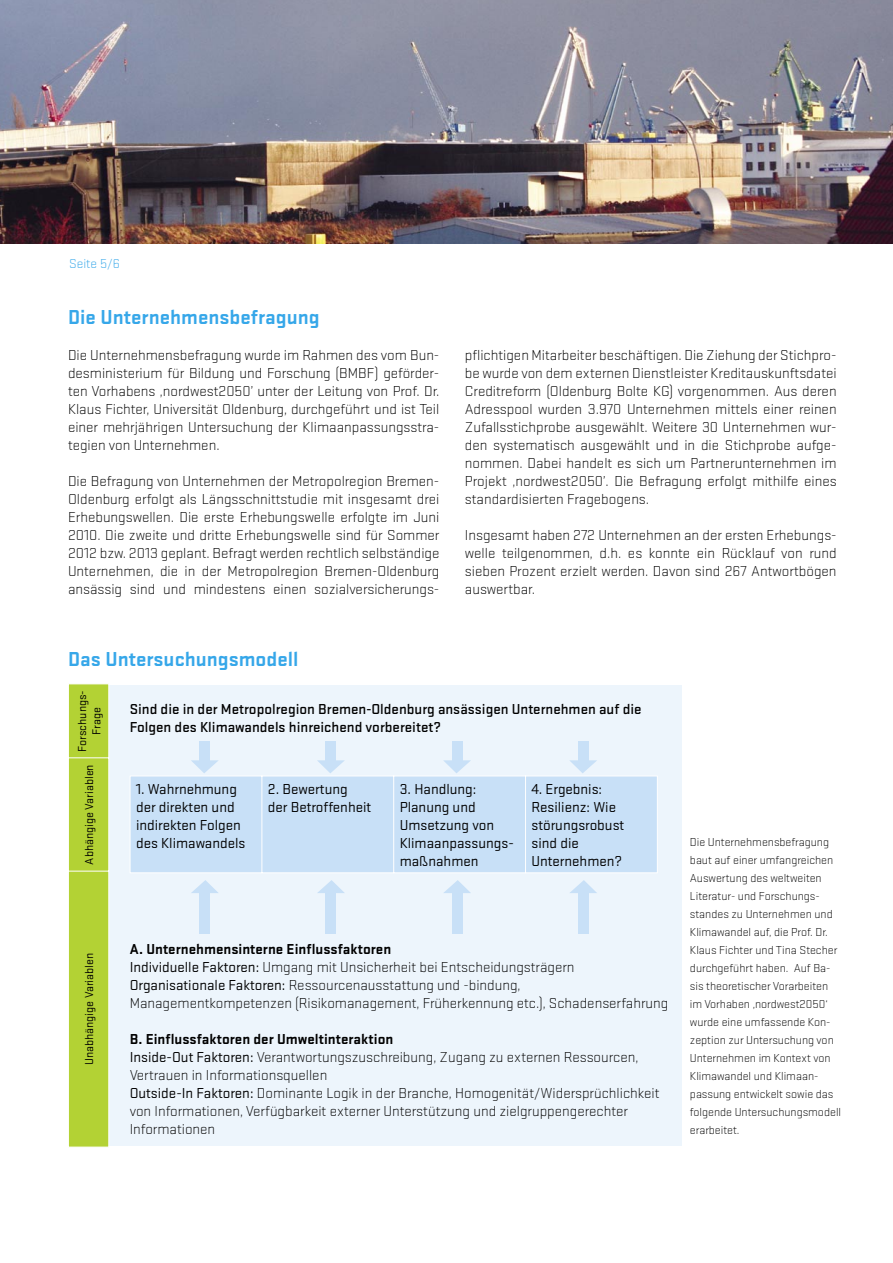
<style>
.page{position:relative;width:893px;height:1263px;background:#fff}
.page>*{position:absolute;margin:0;border:0;box-sizing:border-box;transform-origin:0 0}
.t1{font:700 21px "Stratum 1";color:#36a7e9}
.t2{font:300 15px/18px "Stratum 1";color:#000;text-align:justify}
.t3{font:15px/18px "Stratum 1";color:#000}
.t4{font:500 15px/18px "Stratum 1";color:#000}
.t5{font:300 13.5px "Stratum 1";color:#36a7e9}
.t6{font:300 12px/18px "Stratum 1";color:#000}
.t7{font:12px/14.4px "Stratum 1";color:#000;text-align:center}
.s1{font-weight:700}
.s2{font-weight:400}
</style>
<div class="page">
<img style="left:0;top:0;width:893px;height:243px">
<div style="left:106px;top:685px;width:575px;height:461px;background:#edf5fc"></div>
<svg style="left:317px;top:760px;width:28px;height:13px"></svg>
<div style="left:326px;top:741px;width:10px;height:20px;background:#c8e0f7"></div>
<svg style="left:317px;top:880px;width:28px;height:13px"></svg>
<div style="left:326px;top:892px;width:10px;height:42px;background:#c8e0f7"></div>
<svg style="left:444px;top:880px;width:27px;height:13px"></svg>
<div style="left:452px;top:892px;width:10px;height:42px;background:#c8e0f7"></div>
<svg style="left:570px;top:880px;width:27px;height:13px"></svg>
<div style="left:578px;top:892px;width:11px;height:42px;background:#c8e0f7"></div>
<svg style="left:191px;top:880px;width:27px;height:13px"></svg>
<div style="left:199px;top:892px;width:11px;height:42px;background:#c8e0f7"></div>
<svg style="left:191px;top:760px;width:27px;height:13px"></svg>
<div style="left:199px;top:741px;width:11px;height:20px;background:#c8e0f7"></div>
<svg style="left:570px;top:760px;width:27px;height:13px"></svg>
<div style="left:578px;top:741px;width:11px;height:20px;background:#c8e0f7"></div>
<svg style="left:443px;top:760px;width:28px;height:13px"></svg>
<div style="left:452px;top:741px;width:10px;height:20px;background:#c8e0f7"></div>
<div style="left:131px;top:776px;width:526px;height:96px;background:#c8e0f7"></div>
<hr style="left:130px;top:775px;width:131px;height:1px;background:#fff">
<hr style="left:130px;top:776px;width:1px;height:96px;background:#fff">
<hr style="left:262px;top:775px;width:131px;height:1px;background:#fff">
<hr style="left:261px;top:775px;width:1px;height:98px;background:#fff">
<hr style="left:394px;top:775px;width:131px;height:1px;background:#fff">
<hr style="left:393px;top:775px;width:1px;height:98px;background:#fff">
<hr style="left:526px;top:775px;width:132px;height:1px;background:#fff">
<hr style="left:525px;top:775px;width:1px;height:98px;background:#fff">
<hr style="left:657px;top:776px;width:1px;height:96px;background:#fff">
<hr style="left:130px;top:872px;width:131px;height:1px;background:#fff">
<hr style="left:262px;top:872px;width:131px;height:1px;background:#fff">
<hr style="left:394px;top:872px;width:131px;height:1px;background:#fff">
<hr style="left:526px;top:872px;width:132px;height:1px;background:#fff">
<div style="left:68px;top:684px;width:41px;height:463px;background:#b3d234"></div>
<hr style="left:108px;top:871px;width:1px;height:276px;background:#fff">
<hr style="left:108px;top:758px;width:1px;height:113px;background:#fff">
<hr style="left:108px;top:683px;width:1px;height:74px;background:#fff">
<p class="t5" style="left:69px;top:255px;width:52px">Seite 5/6</p>
<h1 class="t1" style="left:68px;top:303px;width:253px">Die Unternehmensbefragung</h1>
<p class="t2" style="left:68px;top:346px;width:373px">Die Unternehmensbefragung wurde im Rahmen des vom Bun&shy;desministerium für Bildung und Forschung (BMBF) geförder&shy;ten Vorhabens ‚nordwest2050’ unter der Leitung von Prof. Dr.<br>Klaus Fichter, Universität Oldenburg, durchgeführt und ist Teil einer mehrjährigen Untersuchung der Klimaanpassungsstra&shy;tegien von Unternehmen.</p>
<p class="t2" style="left:68px;top:472px;width:373px">Die Befragung von Unternehmen der Metropolregion Bremen-Oldenburg erfolgt als Längsschnittstudie mit insgesamt drei Erhebungswellen. Die erste Erhebungswelle erfolgte im Juni 2010. Die zweite und dritte Erhebungswelle sind für Sommer 2012 bzw. 2013 geplant. Befragt werden rechtlich selbständige Unternehmen, die in der Metropolregion Bremen-Oldenburg ansässig sind und mindestens einen sozialversicherungs-</p>
<h1 class="t1" style="left:68px;top:645px;width:232px">Das Untersuchungsmodell</h1>
<p class="t2" style="left:465px;top:346px;width:373px">pflichtigen Mitarbeiter beschäftigen. Die Ziehung der Stichpro&shy;be wurde von dem externen Dienstleister Kreditauskunftsdatei Creditreform (Oldenburg Bolte KG) vorgenommen. Aus deren Adresspool wurden 3.970 Unternehmen mittels einer reinen Zufallsstichprobe ausgewählt. Weitere 30 Unternehmen wur&shy;den systematisch ausgewählt und in die Stichprobe aufge&shy;nommen. Dabei handelt es sich um Partnerunternehmen im Projekt ‚nordwest2050’. Die Befragung erfolgt mithilfe eines standardisierten Fragebogens.</p>
<p class="t2" style="left:465px;top:526px;width:373px">Insgesamt haben 272 Unternehmen an der ersten Erhebungs&shy;welle teilgenommen, d.h. es konnte ein Rücklauf von rund sieben Prozent erzielt werden. Davon sind 267 Antwortbögen auswertbar.</p>
<p class="t7" style="left:74px;top:751px;width:63px;rotate:-90deg">Forschungs-<br>Frage</p>
<p class="t7" style="left:82px;top:864px;width:102px;rotate:-90deg">Abhängige Variablen</p>
<p class="t7" style="left:82px;top:1065px;width:114px;rotate:-90deg">Unabhängige Variablen</p>
<p class="t4" style="left:130px;top:699px;width:513px">Sind die in der Metropolregion Bremen-Oldenburg ansässigen Unternehmen auf die<br>Folgen des Klimawandels hinreichend vorbereitet?</p>
<p class="t3" style="left:136px;top:779px;width:111px">1. Wahrnehmung der direkten und indirekten Folgen des Klimawandels</p>
<p class="t3" style="left:268px;top:779px;width:105px">2. Bewertung<br>der Betroffenheit</p>
<p class="t3" style="left:400px;top:779px;width:116px">3. Handlung:<br>Planung und<br>Umsetzung von<br>Klimaanpassungs&shy;maßnahmen</p>
<p class="t3" style="left:531px;top:779px;width:94px">4. Ergebnis:<br>Resilienz: Wie störungsrobust sind die<br>Unternehmen?</p>
<p class="t2" style="left:130px;top:940px;width:540px;text-align:left"><span class="s1">A. Unternehmensinterne Einflussfaktoren<br></span><span class="s2">Individuelle Faktoren:</span> Umgang mit Unsicherheit bei Entscheidungsträgern <span class="s2">Organisationale Faktoren:</span> Ressourcenausstattung und -bindung, Managementkompetenzen (Risikomanagement, Früherkennung etc.), Schadenserfahrung</p>
<p class="t2" style="left:130px;top:1030px;width:531px;text-align:left"><span class="s1">B. Einflussfaktoren der Umweltinteraktion<br></span><span class="s2">Inside-Out Faktoren:</span> Verantwortungszuschreibung, Zugang zu externen Ressourcen, Vertrauen in Informationsquellen<br><span class="s2">Outside-In Faktoren:</span> Dominante Logik in der Branche, Homogenität/Widersprüchlichkeit von Informationen, Verfügbarkeit externer Unterstützung und zielgruppengerechter Informationen</p>
<p class="t6" style="left:690px;top:833px;width:153px">Die Unternehmensbefragung baut auf einer umfangreichen<br>Auswertung des weltweiten<br>Literatur- und Forschungs&shy;standes zu Unternehmen und<br>Klimawandel auf, die Prof. Dr.<br>Klaus Fichter und Tina Stecher durchgeführt haben. Auf Ba&shy;sis theoretischer Vorarbeiten im Vorhaben ‚nordwest2050‘ wurde eine umfassende Kon&shy;zeption zur Untersuchung von<br>Unternehmen im Kontext von<br>Klimawandel und Klimaan&shy;passung entwickelt sowie das folgende Untersuchungsmodell erarbeitet.</p>
</div>
